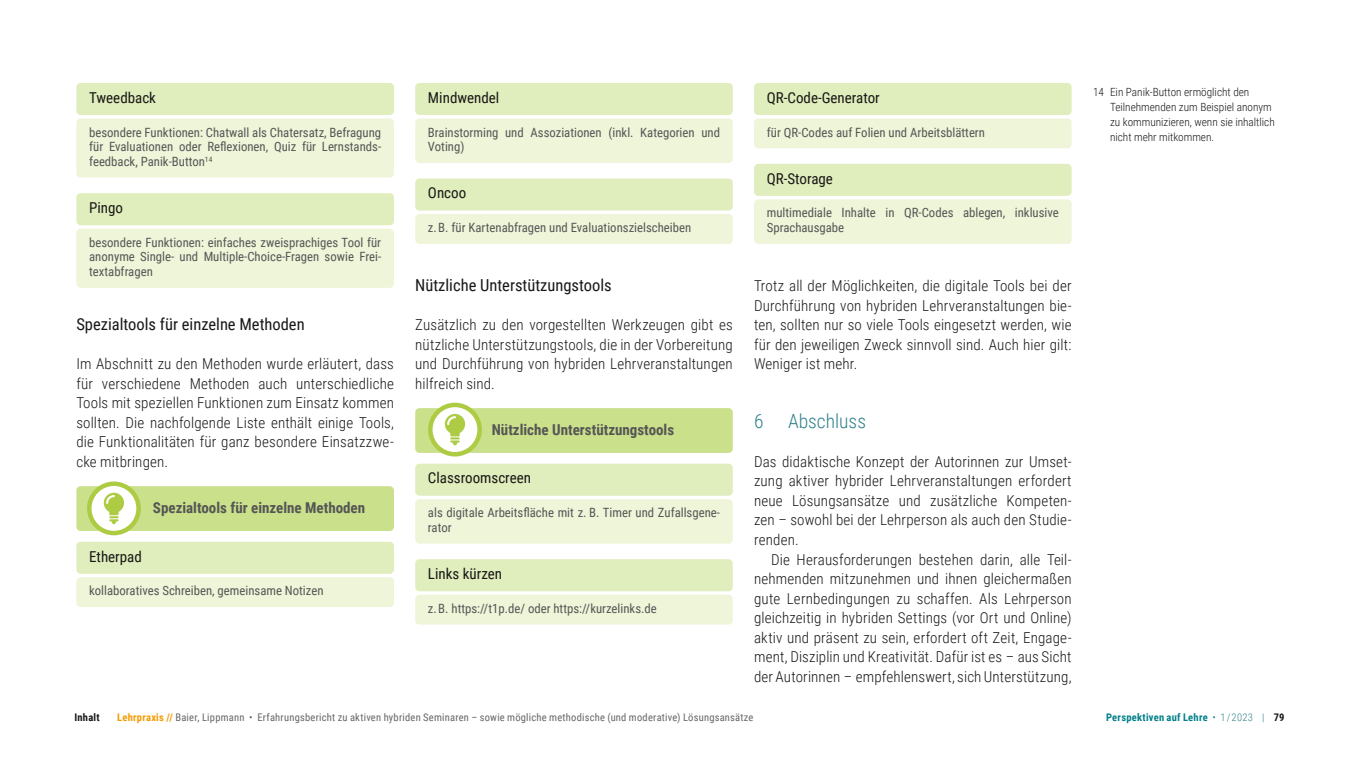
<style>
.page{position:relative;width:1361px;height:766px;background:#fff}
.page>*{position:absolute;margin:0;border:0;box-sizing:border-box;transform-origin:0 0}
.Ü2{font:300 19.5px "Roboto Condensed";color:#2f818b}
.Ü3{font:16.5px "Roboto Condensed";color:#181716}
.Ü3_ohne_Einzug{font:16.5px "Roboto Condensed";color:#181716}
.Copy_erste_10_13{font:300 15px/19.5px "Roboto Condensed";letter-spacing:.01em;color:#181716;text-align:justify}
.Copy_zweite_10_13{font:300 15px/19.5px "Roboto Condensed";letter-spacing:.01em;color:#181716;text-align:justify}
.Fenster_Tools_Übersc{font:15px "Roboto Condensed";color:#181716}
.Fenster_Tools_Fenste{font:700 15px "Roboto Condensed";color:#565655}
.Fenster_Tools_Copy{font:12.75px/14.7px "Roboto Condensed";color:#565655}
.Fussnoten_in_Margina{font:300 11.25px/15px "Roboto Condensed";color:#181716}
.t1{font:10.5px "Roboto Condensed";letter-spacing:.02em;color:#666}
.t2{font:700 10.5px "Roboto Condensed";letter-spacing:.02em;color:#008089}
.t3{font:700 10.5px "Roboto Condensed";letter-spacing:.02em;color:#181716}
.s1{font-weight:700;color:#f59c00}
.s2{font-weight:300;color:#2f818b}
.s3{color:#181716}
</style>
<div class="page">
<div style="left:76px;top:83px;width:318px;height:32px;background:#e0edbc;border-radius:4px"></div>
<div style="left:76px;top:118px;width:318px;height:59px;background:#eef5d9;border-radius:4px"></div>
<div style="left:76px;top:193px;width:318px;height:32px;background:#e0edbc;border-radius:4px"></div>
<div style="left:76px;top:229px;width:318px;height:59px;background:#eef5d9;border-radius:4px"></div>
<div style="left:76px;top:486px;width:318px;height:45px;background:#cae08b;border-radius:4px"></div>
<div style="left:76px;top:541px;width:318px;height:32px;background:#e0edbc;border-radius:4px"></div>
<div style="left:76px;top:577px;width:318px;height:30px;background:#eef5d9;border-radius:4px"></div>
<div style="left:415px;top:83px;width:318px;height:32px;background:#e0edbc;border-radius:4px"></div>
<div style="left:415px;top:118px;width:318px;height:45px;background:#eef5d9;border-radius:4px"></div>
<div style="left:415px;top:178px;width:318px;height:32px;background:#e0edbc;border-radius:4px"></div>
<div style="left:415px;top:214px;width:318px;height:30px;background:#eef5d9;border-radius:4px"></div>
<div style="left:415px;top:408px;width:318px;height:45px;background:#cae08b;border-radius:4px"></div>
<div style="left:415px;top:463px;width:318px;height:32px;background:#e0edbc;border-radius:4px"></div>
<div style="left:415px;top:499px;width:318px;height:44px;background:#eef5d9;border-radius:4px"></div>
<div style="left:415px;top:559px;width:318px;height:32px;background:#e0edbc;border-radius:4px"></div>
<div style="left:415px;top:594px;width:318px;height:30px;background:#eef5d9;border-radius:4px"></div>
<div style="left:754px;top:83px;width:317px;height:32px;background:#e0edbc;border-radius:4px"></div>
<div style="left:754px;top:118px;width:317px;height:30px;background:#eef5d9;border-radius:4px"></div>
<div style="left:754px;top:164px;width:317px;height:32px;background:#e0edbc;border-radius:4px"></div>
<div style="left:754px;top:199px;width:317px;height:45px;background:#eef5d9;border-radius:4px"></div>
<svg style="left:89px;top:483px;width:50px;height:50px"></svg>
<div style="left:87px;top:481px;width:54px;height:54px;border:4px solid #aecb44;border-radius:50%"></div>
<svg style="left:104px;top:492px;width:20px;height:32px"></svg>
<svg style="left:430px;top:405px;width:50px;height:49px"></svg>
<div style="left:428px;top:402px;width:54px;height:54px;border:4px solid #aecb44;border-radius:50%"></div>
<svg style="left:445px;top:414px;width:20px;height:31px"></svg>
<p class="Fenster_Tools_Übersc" style="left:89px;top:87px;width:68px">Tweedback</p>
<p class="Fenster_Tools_Copy" style="left:89px;top:124px;width:293px;text-align:justify">besondere Funktionen: Chatwall als Chatersatz, Befragung für Evaluationen oder Reflexionen, Quiz für Lernstands&shy;feedback, Panik-Button<sup>14</sup></p>
<p class="Fenster_Tools_Übersc" style="left:89px;top:197px;width:35px">Pingo</p>
<p class="Fenster_Tools_Copy" style="left:89px;top:234px;width:293px;text-align:justify">besondere Funktionen: einfaches zweisprachiges Tool für anonyme Single- und Multiple-Choice-Fragen sowie Frei&shy;textabfragen</p>
<p class="Ü3" style="left:76px;top:313px;width:230px">Spezialtools für einzelne Methoden</p>
<p class="Copy_erste_10_13" style="left:76px;top:353px;width:319px">Im Abschnitt zu den Methoden wurde erläutert, dass für verschiedene Methoden auch unterschiedliche Tools mit speziellen Funktionen zum Einsatz kommen sollten. Die nachfolgende Liste enthält einige Tools, die Funktionalitäten für ganz besondere Einsatzzwe&shy;cke mitbringen.</p>
<p class="Fenster_Tools_Fenste" style="left:153px;top:497px;width:214px">Spezialtools für einzelne Methoden</p>
<p class="Fenster_Tools_Übersc" style="left:89px;top:545px;width:54px">Etherpad</p>
<p class="Fenster_Tools_Copy" style="left:89px;top:582px;width:236px">kollaboratives Schreiben, gemeinsame Notizen</p>
<p class="Fenster_Tools_Übersc" style="left:428px;top:87px;width:73px">Mindwendel</p>
<p class="Fenster_Tools_Copy" style="left:428px;top:124px;width:293px">Brainstorming und Assoziationen (inkl. Kategorien und<br>Voting)</p>
<p class="Fenster_Tools_Übersc" style="left:428px;top:182px;width:40px">Oncoo</p>
<p class="Fenster_Tools_Copy" style="left:428px;top:220px;width:265px">z. B. für Kartenabfragen und Evaluationszielscheiben</p>
<p class="Ü3_ohne_Einzug" style="left:415px;top:274px;width:198px">Nützliche Unterstützungstools</p>
<p class="Copy_erste_10_13" style="left:415px;top:314px;width:319px">Zusätzlich zu den vorgestellten Werkzeugen gibt es nützliche Unterstützungstools, die in der Vorbereitung und Durchführung von hybriden Lehrveranstaltungen hilfreich sind.</p>
<p class="Fenster_Tools_Fenste" style="left:492px;top:419px;width:184px">Nützliche Unterstützungstools</p>
<p class="Fenster_Tools_Übersc" style="left:428px;top:467px;width:105px">Classroomscreen</p>
<p class="Fenster_Tools_Copy" style="left:428px;top:504px;width:293px">als digitale Arbeitsfläche mit z. B. Timer und Zufallsgene&shy;rator</p>
<p class="Fenster_Tools_Übersc" style="left:428px;top:563px;width:76px">Links kürzen</p>
<p class="Fenster_Tools_Copy" style="left:428px;top:600px;width:230px">z. B. https://t1p.de/ oder https://kurzelinks.de</p>
<p class="Fenster_Tools_Übersc" style="left:767px;top:87px;width:114px">QR-Code-Generator</p>
<p class="Fenster_Tools_Copy" style="left:767px;top:124px;width:220px">für QR-Codes auf Folien und Arbeitsblättern</p>
<p class="Fenster_Tools_Übersc" style="left:767px;top:168px;width:68px">QR-Storage</p>
<p class="Fenster_Tools_Copy" style="left:767px;top:205px;width:293px">multimediale Inhalte in QR-Codes ablegen, inklusive<br>Sprachausgabe</p>
<p class="Copy_erste_10_13" style="left:754px;top:275px;width:319px">Trotz all der Möglichkeiten, die digitale Tools bei der Durchführung von hybriden Lehrveranstaltungen bie&shy;ten, sollten nur so viele Tools eingesetzt werden, wie für den jeweiligen Zweck sinnvoll sind. Auch hier gilt:<br>Weniger ist mehr.</p>
<p class="Ü2" style="left:754px;top:407px;width:11px">6</p>
<p class="Ü2" style="left:788px;top:407px;width:79px">Abschluss</p>
<p class="Copy_erste_10_13" style="left:754px;top:451px;width:319px">Das didaktische Konzept der Autorinnen zur Umset&shy;zung aktiver hybrider Lehrveranstaltungen erfordert neue Lösungsansätze und zusätzliche Kompeten&shy;zen – sowohl bei der Lehrperson als auch den Studie&shy;renden.</p>
<p class="Copy_zweite_10_13" style="left:754px;top:548px;width:319px;text-indent:17px">Die Herausforderungen bestehen darin, alle Teil&shy;nehmenden mitzunehmen und ihnen gleichermaßen gute Lernbedingungen zu schaffen. Als Lehrperson gleichzeitig in hybriden Settings (vor Ort und Online) aktiv und präsent zu sein, erfordert oft Zeit, Engage&shy;ment, Disziplin und Kreativität. Dafür ist es – aus Sicht der Autorinnen – empfehlenswert, sich Unterstützung,</p>
<p class="Fussnoten_in_Margina" style="left:1110px;top:84px;width:166px;text-indent:-17px">14 Ein Panik-Button ermöglicht den Teilnehmenden zum Beispiel anonym zu kommunizieren, wenn sie inhaltlich nicht mehr mitkommen.</p>
<p class="t3" style="left:74px;top:709px;width:27px">Inhalt</p>
<p class="t1" style="left:117px;top:709px;width:638px"><span class="s1">Lehrpraxis //</span> Baier, Lippmann • Erfahrungsbericht zu aktiven hybriden Seminaren – sowie mögliche methodische (und moderative) Lösungsansätze</p>
<p class="t2" style="left:1106px;top:709px;width:180px">Perspektiven auf Lehre <span class="s2">• 1 / 2023 |</span> <span class="s3">79</span></p>
</div>
